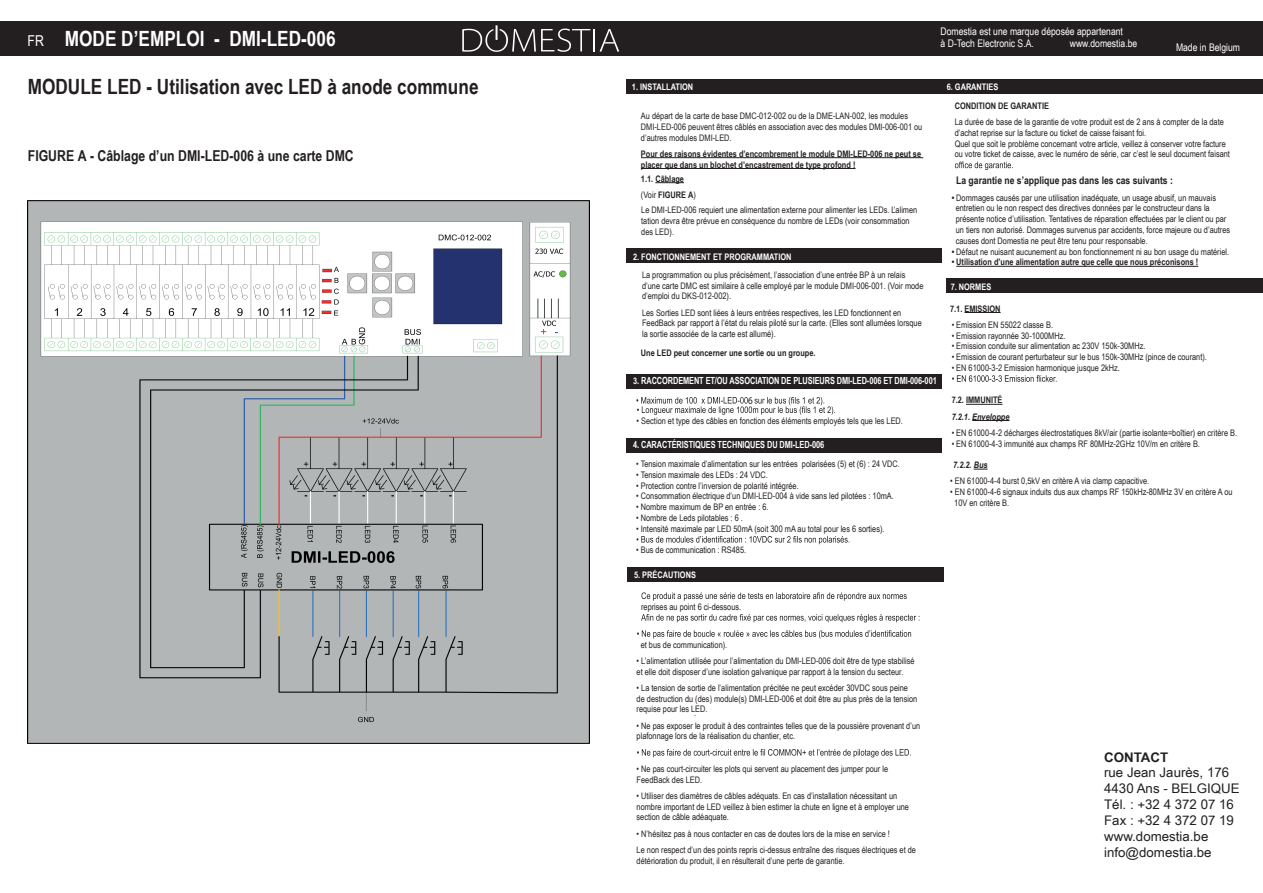
<style>
.page{position:relative;width:1263px;height:893px;background:#fff}
.page>*{position:absolute;margin:0;border:0;box-sizing:border-box;transform-origin:0 0}
.t1{font:700 21px "Arial Narrow";color:#231f20}
.t2{font:700 21px "Arial Narrow";color:#fff}
.t3{font:700 15px "Arial Narrow";color:#231f20}
.t4{font:15px "Arial Narrow";color:#fff}
.t5{font:13.2px/15.9px "Arial Narrow";color:#231f20;scale:1.23 1}
.t6{font:700 13.2px "Arial Narrow";color:#231f20;scale:1.23 1}
.t7{font:10.5px "Arial Narrow";color:#fff}
.t8{font:700 10.5px "Arial Narrow";color:#231f20}
.t9{font:10.5px "Myriad Pro";color:#231f20;scale:.86 1}
.t10{font:700 9.75px "Arial Narrow";letter-spacing:-.01em;color:#fff;scale:.92 1}
.t11{font:9px/10.8px "Arial Narrow";color:#231f20}
.t12{font:700 9px/10.8px "Arial Narrow";color:#231f20}
.t13{font:700 9px "Arial Narrow";color:#fff}
.t14{font:italic 700 9px "Arial Narrow";color:#231f20}
.s1{font-weight:400}
.s2{font-size:9px}
.s3{font-weight:700}
</style>
<div class="page">
<div style="left:626px;top:80px;width:637px;height:14px;background:#231f20"></div>
<div style="left:626px;top:249px;width:315px;height:14px;background:#231f20"></div>
<div style="left:626px;top:374px;width:316px;height:14px;background:#231f20"></div>
<div style="left:627px;top:438px;width:315px;height:14px;background:#231f20"></div>
<div style="left:947px;top:278px;width:316px;height:14px;background:#231f20"></div>
<div style="left:627px;top:567px;width:316px;height:14px;background:#231f20"></div>
<div style="left:0;top:21px;width:1263px;height:35px;background:#231f20"></div>
<hr style="left:593px;top:29px;width:2px;height:22px;background:#fff">
<svg style="left:600px;top:29px;width:19px;height:23px"></svg>
<svg style="left:462px;top:25px;width:128px;height:27px"></svg>
<hr style="left:641px;top:157px;width:282px;height:1px;background:#231f20">
<hr style="left:641px;top:168px;width:214px;height:1px;background:#231f20">
<svg style="left:655px;top:182px;width:29px;height:1px"></svg>
<svg style="left:636px;top:397px;width:199px;height:18px"></svg>
<svg style="left:636px;top:536px;width:213px;height:8px"></svg>
<hr style="left:956px;top:266px;width:242px;height:1px;background:#231f20">
<hr style="left:964px;top:312px;width:37px;height:1px;background:#231f20">
<hr style="left:966px;top:404px;width:36px;height:1px;background:#231f20">
<hr style="left:972px;top:420px;width:37px;height:1px;background:#231f20">
<svg style="left:974px;top:469px;width:14px;height:1px"></svg>
<svg style="left:641px;top:592px;width:266px;height:9px"></svg>
<svg style="left:641px;top:614px;width:278px;height:8px"></svg>
<svg style="left:637px;top:630px;width:274px;height:9px"></svg>
<svg style="left:637px;top:749px;width:274px;height:8px"></svg>
<svg style="left:955px;top:162px;width:58px;height:8px"></svg>
<svg style="left:952px;top:375px;width:104px;height:7px"></svg>
<img style="left:27px;top:200px;width:563px;height:544px">
<h2 class="t4" style="left:28px;top:30px;width:18px">FR</h2>
<p class="t7" style="left:940px;top:23px;width:184px">Domestia est une marque déposée appartenant</p>
<h1 class="t2" style="left:65px;top:23px;width:272px">MODE D’EMPLOI - DMI-LED-006</h1>
<p class="t7" style="left:940px;top:36px;width:95px">à D-Tech Electronic S.A.</p>
<p class="t7" style="left:1070px;top:36px;width:69px">www.domestia.be</p>
<p class="t7" style="left:1176px;top:40px;width:66px">Made in Belgium</p>
<h1 class="t1" style="left:28px;top:71px;width:452px">MODULE LED - Utilisation avec LED à anode commune</h1>
<h2 class="t3" style="left:28px;top:144px;width:328px">FIGURE A - Câblage d’un DMI-LED-006 à une carte DMC</h2>
<p class="t13" style="left:632px;top:80px;width:63px">1. INSTALLATION</p>
<p class="t11" style="left:641px;top:110px;width:283px">Au départ de la carte de base DMC-012-002 ou de la DME-LAN-002, les modules<br>DMI-LED-006 peuvent êtres câblés en association avec des modules DMI-006-001 ou d’autres modules DMI-LED.</p>
<p class="t12" style="left:641px;top:148px;width:282px">Pour des raisons évidentes d’encombrement le module DMI-LED-006 ne peut se placer que dans un blochet d’encastrement de type profond !</p>
<p class="t12" style="left:641px;top:170px;width:56px;line-height:16.2px">1.1. Câblage <span class="s1">(Voir</span> FIGURE A<span class="s1">)</span></p>
<p class="t11" style="left:641px;top:204px;width:278px">Le DMI-LED-006 requiert une alimentation externe pour alimenter les LEDs. L’alimen tation devra être prévue en conséquence du nombre de LEDs (voir consommation des LED).</p>
<p class="t13" style="left:633px;top:250px;width:160px">2. FONCTIONNEMENT ET PROGRAMMATION</p>
<p class="t11" style="left:642px;top:269px;width:283px">La programmation ou plus précisément, l’association d’une entrée BP à un relais d’une carte DMC est similaire à celle employé par le module DMI-006-001. (Voir mode d’emploi du DKS-012-002).</p>
<p class="t11" style="left:642px;top:307px;width:281px">Les Sorties LED sont liées à leurs entrées respectives, les LED fonctionnent en<br>FeedBack par rapport à l’état du relais piloté sur la carte. (Elles sont allumées lorsque la sortie associée de la carte est allumé).</p>
<p class="t12" style="left:641px;top:347px;width:176px">Une LED peut concerner une sortie ou un groupe.</p>
<p class="t10" style="left:633px;top:373px;width:332px"><span class="s2">3.</span> RACCORDEMENT ET/OU ASSOCIATION DE PLUSIEURS DMI-LED-006 ET DMI-006-001</p>
<p class="t9" style="left:748px;top:394px;width:7px">6</p>
<p class="t11" style="left:637px;top:415px;width:268px">• Section et type des câbles en fonction des éléments employés tels que les LED.</p>
<p class="t10" style="left:633px;top:437px;width:209px">4. CARACTÉRISTIQUES TECHNIQUES DU DMI-LED-006</p>
<p class="t11" style="left:636px;top:458px;width:265px">• Tension maximale d’alimentation sur les entrées polarisées (5) et (6) : 24 VDC.</p>
<p class="t11" style="left:636px;top:469px;width:133px">• Tension maximale des LEDs : 24 VDC.</p>
<p class="t11" style="left:636px;top:480px;width:164px">• Protection contre l’inversion de polarité intégrée.</p>
<p class="t11" style="left:636px;top:490px;width:259px">• Consommation électrique d’un DMI-LED-004 à vide sans led pilotées : 10mA.</p>
<p class="t11" style="left:636px;top:501px;width:134px">• Nombre maximum de BP en entrée : 6.</p>
<p class="t11" style="left:636px;top:512px;width:108px">• Nombre de Leds pilotables : 6 .</p>
<p class="t11" style="left:636px;top:523px;width:250px">• Intensité maximale par LED 50mA (soit 300 mA au total pour les 6 sorties).</p>
<p class="t11" style="left:636px;top:544px;width:112px">• Bus de communication : RS485.</p>
<p class="t13" style="left:634px;top:568px;width:63px">5. PRÉCAUTIONS</p>
<p class="t11" style="left:641px;top:601px;width:102px">reprises au point 6 ci-dessous.</p>
<p class="t11" style="left:641px;top:639px;width:88px">et bus de communication).</p>
<p class="t11" style="left:637px;top:655px;width:279px">• L’alimentation utilisée pour l’alimentation du DMI-LED-006 doit être de type stabilisé et elle doit disposer d’une isolation galvanique par rapport à la tension du secteur.</p>
<p class="t11" style="left:637px;top:682px;width:282px">• La tension de sortie de l’alimentation précitée ne peut excéder 30VDC sous peine de destruction du (des) module(s) DMI-LED-006 et doit être au plus près de la tension requise pour les LED.</p>
<p class="t11" style="left:637px;top:720px;width:285px">• Ne pas exposer le produit à des contraintes telles que de la poussière provenant d’un plafonnage lors de la réalisation du chantier, etc.</p>
<p class="t11" style="left:637px;top:763px;width:253px">• Ne pas court-circuiter les plots qui servent au placement des jumper pour le<br>FeedBack des LED.</p>
<p class="t11" style="left:637px;top:790px;width:274px">• Utiliser des diamètres de câbles adéquats. En cas d’installation nécessitant un nombre important de LED veillez à bien estimer la chute en ligne et à employer une section de câble adéaquate.</p>
<p class="t11" style="left:637px;top:825px;width:281px;line-height:16.2px">• N’hésitez pas à nous contacter en cas de doutes lors de la mise en service !<br>Le non respect d’un des points repris ci-dessus entraîne des risques électriques et de</p>
<p class="t11" style="left:637px;top:855px;width:209px">détérioration du produit, il en résulterait d’une perte de garantie.</p>
<p class="t11" style="left:694px;top:707px;width:4px">.</p>
<p class="t13" style="left:947px;top:80px;width:53px">6. GARANTIES</p>
<p class="t12" style="left:955px;top:100px;width:96px">CONDITION DE GARANTIE</p>
<p class="t11" style="left:955px;top:116px;width:277px">La durée de base de la garantie de votre produit est de 2 ans à compter de la date d’achat reprise sur la facture ou ticket de caisse faisant foi.<br>Quel que soit le problème concernant votre article, veillez à conserver votre facture ou votre ticket de caisse, avec le numéro de série, car c’est le seul document faisant</p>
<p class="t8" style="left:956px;top:173px;width:218px">La garantie ne s’applique pas dans les cas suivants :</p>
<p class="t11" style="left:956px;top:192px;width:276px;text-indent:-4px"><span class="s3">•</span> Dommages causés par une utilisation inadéquate, un usage abusif, un mauvais entretien ou le non respect des directives données par le constructeur dans la présente notice d’utilisation. Tentatives de réparation effectuées par le client ou par un tiers non autorisé. Dommages survenus par accidents, force majeure ou d’autres causes dont Domestia ne peut être tenu pour responsable.</p>
<p class="t11" style="left:952px;top:246px;width:279px"><span class="s3">•</span> Défaut ne nuisant aucunement au bon fonctionnement ni au bon usage du matériel.</p>
<p class="t12" style="left:952px;top:256px;width:248px">• Utilisation d’une alimentation autre que celle que nous préconisons !</p>
<p class="t13" style="left:951px;top:280px;width:42px">7. NORMES</p>
<p class="t12" style="left:950px;top:303px;width:52px">7.1. EMISSION</p>
<p class="t11" style="left:952px;top:319px;width:103px">• Emission EN 55022 classe B.</p>
<p class="t11" style="left:952px;top:330px;width:115px">• Emission rayonnée 30-1000MHz.</p>
<p class="t11" style="left:952px;top:340px;width:195px">• Emission conduite sur alimentation ac 230V 150k-30MHz.</p>
<p class="t11" style="left:952px;top:351px;width:257px">• Emission de courant perturbateur sur le bus 150k-30MHz (pince de courant).</p>
<p class="t11" style="left:952px;top:362px;width:170px">• EN 61000-3-2 Emission harmonique jusque 2kHz.</p>
<p class="t12" style="left:952px;top:394px;width:52px">7.2. IMMUNITÉ</p>
<p class="t14" style="left:952px;top:410px;width:59px">7.2.1. Enveloppe</p>
<p class="t11" style="left:952px;top:427px;width:287px">• EN 61000-4-2 décharges électrostatiques 8kV/air (partie isolante=boîtier) en critère B.</p>
<p class="t11" style="left:952px;top:438px;width:250px">• EN 61000-4-3 immunité aux champs RF 80MHz-2GHz 10V/m en critère B.</p>
<p class="t14" style="left:953px;top:458px;width:36px">7.2.2. Bus</p>
<p class="t11" style="left:950px;top:475px;width:201px">• EN 61000-4-4 burst 0,5kV en critère A via clamp capacitive.</p>
<p class="t11" style="left:954px;top:486px;width:280px;text-indent:-4px">• EN 61000-4-6 signaux induits dus aux champs RF 150kHz-80MHz 3V en critère A ou<br>10V en critère B.</p>
<h3 class="t6" style="left:1104px;top:747px;width:54px">CONTACT</h3>
<h3 class="t5" style="left:1104px;top:764px;width:112px">rue Jean Jaurès, 176<br>4430 Ans - BELGIQUE<br>Tél. : +32 4 372 07 16<br>Fax : +32 4 372 07 19 www.domestia.be info@domestia.be</h3>
</div>
